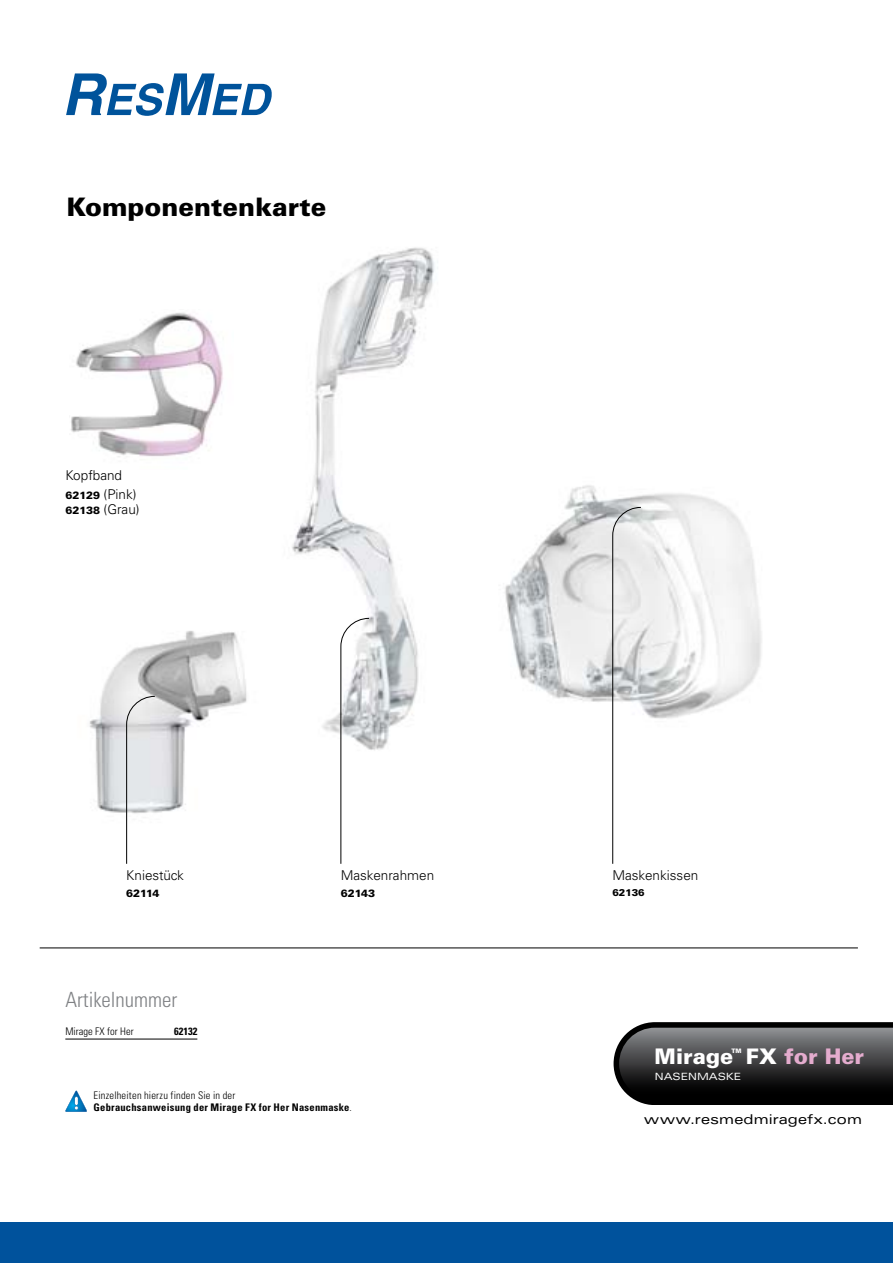
<style>
.page{position:relative;width:893px;height:1263px;background:#fff}
.page>*{position:absolute;margin:0;border:0;box-sizing:border-box;transform-origin:0 0}
.t1{font:900 25.5px "Univers LT Std";color:#000}
.t2{font:900 21.45px "Univers LT Std";color:#fff}
.t3{font:300 condensed 21px "Univers LT Std";color:#808285}
.t4{font:300 13.5px/19.2px "Univers LT Std";color:#000}
.t5{font:expanded 13.5px "Univers LT Std";letter-spacing:.01em;color:#000}
.t6{font:700 condensed 10.5px/12px "Univers LT Std";letter-spacing:.02em;color:#000}
.t7{font:300 condensed 10.5px "Univers LT Std";color:#000}
.t8{font:900 10.5px "Univers LT Std";color:#000}
.t9{font:expanded 10.05px "Univers LT Std";color:#fff}
.t10{font:900 9.75px "Univers LT Std";color:#000}
.t11{font:900 6.15px "Univers LT Std";color:#fff}
.s1{font-weight:900;font-size:10.5px}
.s2{font-weight:300}
.s3{color:#e4acce}
</style>
<div class="page">
<svg style="left:66px;top:73px;width:206px;height:43px"></svg>
<hr style="left:40px;top:947px;width:818px;height:1px;background:#000">
<div style="left:0;top:1222px;width:893px;height:41px;background:#00529c"></div>
<img style="left:89px;top:247px;width:673px;height:566px">
<svg style="left:126px;top:696px;width:29px;height:168px"></svg>
<svg style="left:340px;top:618px;width:30px;height:246px"></svg>
<svg style="left:612px;top:507px;width:29px;height:357px"></svg>
<svg style="left:614px;top:1022px;width:279px;height:82px;background:#3a3b3c"></svg>
<img style="left:71px;top:309px;width:163px;height:160px">
<hr style="left:65px;top:1039px;width:132px;height:1px;background:#000">
<svg style="left:65px;top:1091px;width:22px;height:21px"></svg>
<h1 class="t1" style="left:67px;top:191px;width:261px">Komponentenkarte</h1>
<p class="t4" style="left:65px;top:465px;width:73px">Kopfband<br><span class="s1">62129</span> (Pink)</p>
<p class="t4" style="left:65px;top:499px;width:76px"><span class="s1">62138</span> (Grau)</p>
<p class="t4" style="left:126px;top:865px;width:59px">Kniestück</p>
<p class="t8" style="left:126px;top:886px;width:35px">62114</p>
<h3 class="t3" style="left:65px;top:987px;width:113px">Artikelnummer</h3>
<p class="t7" style="left:65px;top:1024px;width:70px">Mirage FX for Her</p>
<p class="t6" style="left:174px;top:1025px;width:25px">62132</p>
<p class="t4" style="left:341px;top:865px;width:95px">Maskenrahmen</p>
<p class="t8" style="left:341px;top:886px;width:36px">62143</p>
<p class="t6" style="left:94px;top:1089px;width:260px"><span class="s2">Einzelheiten hierzu finden Sie in der<br></span>Gebrauchsanweisung der Mirage FX for Her Nasenmaske<span class="s2">.</span></p>
<p class="t4" style="left:612px;top:865px;width:87px">Maskenkissen</p>
<p class="t10" style="left:612px;top:886px;width:34px">62136</p>
<h2 class="t2" style="left:654px;top:1043px;width:211px">Mirage FX <span class="s3">for Her</span></h2>
<p class="t11" style="left:731px;top:1047px;width:12px">TM</p>
<p class="t9" style="left:655px;top:1070px;width:88px">NASENMASKE</p>
<p class="t5" style="left:644px;top:1111px;width:219px">www.resmedmiragefx.com</p>
</div>
